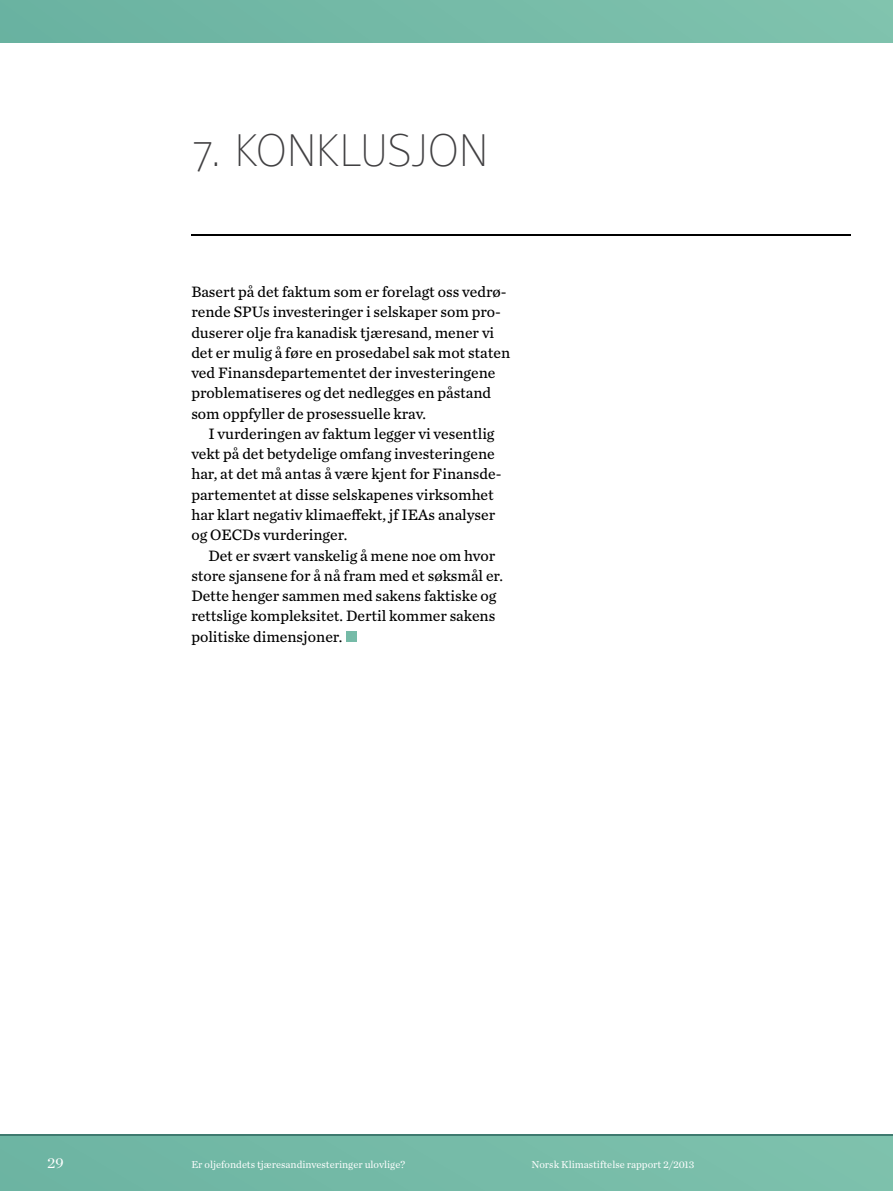
<style>
.page{position:relative;width:893px;height:1191px;background:#fff}
.page>*{position:absolute;margin:0;border:0;box-sizing:border-box;transform-origin:0 0}
.t1{font:100 45px "Maurea";letter-spacing:-.005em;color:#414042}
.t2{font:15.75px/20.2px "Chronicle Text G3";color:#000}
.t3{font:15px "Chronicle Deck";color:#fff}
.t4{font:10.5px "Chronicle Text G1";color:#fff}
.s1{color:#fff}
</style>
<div class="page">
<div style="left:0;top:1136px;width:893px;height:55px;background:#76bba8"></div>
<hr style="left:0;top:1134px;width:893px;height:1px;background:#3e7a6f">
<div style="left:0;top:0;width:893px;height:43px;background:#75baa7"></div>
<hr style="left:191px;top:234px;width:659px;height:1px;background:#000">
<h1 class="t1" style="left:191px;top:126px;width:298px">7. KONKLUSJON</h1>
<p class="t2" style="left:191px;top:281px;width:320px">Basert på det faktum som er forelagt oss vedrø&shy;rende SPUs investeringer i selskaper som pro&shy;duserer olje fra kanadisk tjæresand, mener vi det er mulig å føre en prosedabel sak mot staten ved Finansdepartementet der investeringene problematiseres og det nedlegges en påstand som oppfyller de prosessuelle krav.</p>
<p class="t2" style="left:191px;top:423px;width:312px;text-indent:17px">I vurderingen av faktum legger vi vesentlig vekt på det betydelige omfang investeringene har, at det må antas å være kjent for Finansde&shy;partementet at disse selskapenes virksomhet har klart negativ klimaeffekt, jf IEAs analyser og OECDs vurderinger.</p>
<p class="t2" style="left:191px;top:544px;width:313px;text-indent:17px">Det er svært vanskelig å mene noe om hvor store sjansene for å nå fram med et søksmål er.<br>Dette henger sammen med sakens faktiske og rettslige kompleksitet. Dertil kommer sakens politiske dimensjoner. <span class="s1">•</span></p>
<p class="t3" style="left:47px;top:1153px;width:18px">29</p>
<p class="t4" style="left:191px;top:1156px;width:215px">Er oljefondets tjæresandinvesteringer ulovlige?</p>
<p class="t4" style="left:531px;top:1156px;width:164px">Norsk Klimastiftelse rapport 2/2013</p>
</div>
